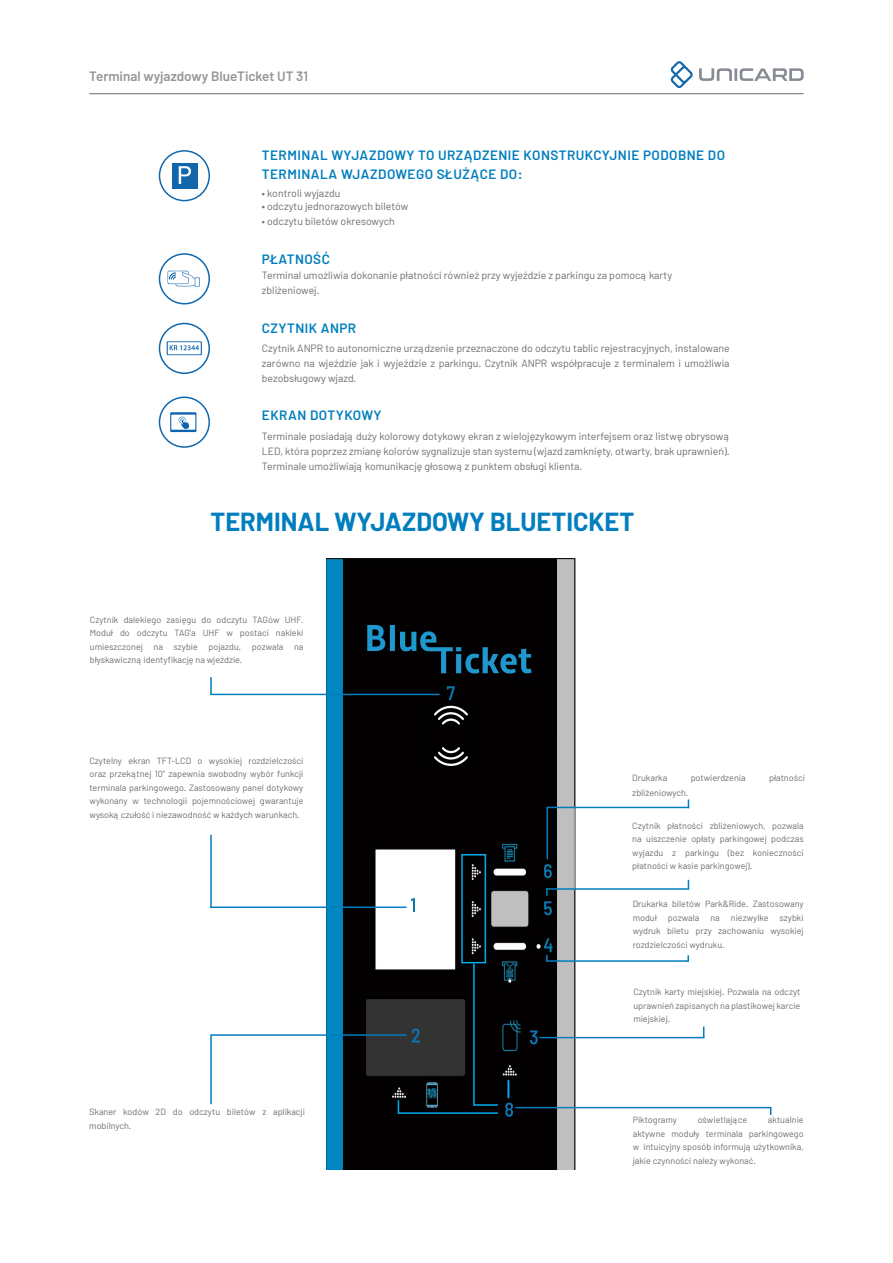
<style>
.page{position:relative;width:893px;height:1263px;background:#fff}
.page>*{position:absolute;margin:0;border:0;box-sizing:border-box;transform-origin:0 0}
.basic_opis{font:700 25.5px "Barlow";color:#007ebe}
.naglówek_opis{font:600 13.5px/19.5px "Barlow";letter-spacing:.035em;color:#007ebe}
.t1{font:600 13.5px "Barlow";color:#939598}
.basic_opis-2{font:10.5px/15px "Barlow";color:#6c6d70;text-align:justify}
.naglówek_opis-2{font:10.5px/15px "Barlow";color:#6c6d70}
.basic_opis-3{font:9px/13.5px "Barlow";color:#6c6d70;text-align:justify}
</style>
<div class="page">
<svg style="left:699px;top:68px;width:105px;height:13px"></svg>
<svg style="left:671px;top:61px;width:22px;height:27px"></svg>
<hr style="left:89px;top:93px;width:715px;height:1px;background:#6c6d70">
<div style="left:159px;top:253px;width:51px;height:51px;border:2px solid #1167ac;border-radius:50%"></div>
<svg style="left:167px;top:271px;width:33px;height:16px"></svg>
<div style="left:159px;top:396px;width:51px;height:52px;border:2px solid #1167ac;border-radius:50%"></div>
<svg style="left:170px;top:412px;width:26px;height:20px"></svg>
<img style="left:326px;top:558px;width:249px;height:612px">
<hr style="left:210px;top:906px;width:196px;height:2px;background:#007ebe">
<hr style="left:210px;top:835px;width:2px;height:73px;background:#007ebe">
<hr style="left:211px;top:1034px;width:195px;height:2px;background:#007ebe">
<hr style="left:210px;top:1034px;width:2px;height:70px;background:#007ebe">
<hr style="left:210px;top:694px;width:230px;height:1px;background:#007ebe">
<hr style="left:515px;top:1107px;width:256px;height:1px;background:#007ebe">
<svg style="left:210px;top:677px;width:2px;height:18px"></svg>
<svg style="left:687px;top:955px;width:2px;height:7px"></svg>
<hr style="left:573px;top:806px;width:2px;height:84px;background:#afb0b2">
<hr style="left:546px;top:888px;width:142px;height:2px;background:#007ebe">
<hr style="left:546px;top:807px;width:2px;height:52px;background:#007ebe">
<hr style="left:547px;top:807px;width:142px;height:1px;background:#007ebe">
<svg style="left:507px;top:1080px;width:2px;height:18px"></svg>
<hr style="left:473px;top:963px;width:2px;height:143px;background:#00aeef">
<hr style="left:474px;top:1104px;width:24px;height:2px;background:#00aeef">
<hr style="left:398px;top:1112px;width:100px;height:2px;background:#00aeef">
<svg style="left:398px;top:1100px;width:1px;height:14px"></svg>
<div style="left:461px;top:854px;width:25px;height:109px;border:2px solid #00aeef"></div>
<svg style="left:546px;top:889px;width:2px;height:7px"></svg>
<div style="left:159px;top:150px;width:51px;height:51px;border:2px solid #1167ac;border-radius:50%"></div>
<div style="left:172px;top:163px;width:25px;height:25px;background:#1167ac"></div>
<svg style="left:179px;top:166px;width:12px;height:18px"></svg>
<div style="left:159px;top:323px;width:51px;height:51px;border:2px solid #1167ac;border-radius:50%"></div>
<svg style="left:167px;top:341px;width:35px;height:14px"></svg>
<hr style="left:546px;top:960px;width:142px;height:2px;background:#007ebe">
<hr style="left:539px;top:1037px;width:165px;height:1px;background:#007ebe">
<svg style="left:546px;top:955px;width:2px;height:7px"></svg>
<p class="t1" style="left:89px;top:68px;width:220px">Terminal wyjazdowy BlueTicket UT 31</p>
<p class="naglówek_opis" style="left:262px;top:145px;width:465px">TERMINAL WYJAZDOWY TO URZĄDZENIE KONSTRUKCYJNIE PODOBNE DO<br>TERMINALA WJAZDOWEGO SŁUŻĄCE DO:</p>
<p class="basic_opis-2" style="left:262px;top:185px;width:80px">• kontroli wyjazdu</p>
<p class="basic_opis-2" style="left:262px;top:199px;width:148px">• odczytu jednorazowych biletów</p>
<p class="basic_opis-2" style="left:262px;top:214px;width:135px">• odczytu biletów okresowych</p>
<p class="naglówek_opis" style="left:262px;top:249px;width:70px">PŁATNOŚĆ</p>
<p class="naglówek_opis-2" style="left:262px;top:267px;width:412px">Terminal umożliwia dokonanie płatności również przy wyjeździe z parkingu za pomocą karty zbliżeniowej.</p>
<p class="naglówek_opis" style="left:262px;top:318px;width:96px">CZYTNIK ANPR</p>
<p class="basic_opis-2" style="left:262px;top:340px;width:469px">Czytnik ANPR to autonomiczne urządzenie przeznaczone do odczytu tablic rejestracyjnych, instalowane zarówno na wjeździe jak i wyjeździe z parkingu. Czytnik ANPR współpracuje z terminalem i umożliwia bezobsługowy wjazd.</p>
<p class="naglówek_opis" style="left:262px;top:406px;width:121px">EKRAN DOTYKOWY</p>
<p class="basic_opis-2" style="left:262px;top:428px;width:469px">Terminale posiadają duży kolorowy dotykowy ekran z wielojęzykowym interfejsem oraz listwę obrysową LED, która poprzez zmianę kolorów sygnalizuje stan systemu (wjazd zamknięty, otwarty, brak uprawnień).<br>Terminale umożliwiają komunikację głosową z punktem obsługi klienta.</p>
<p class="basic_opis" style="left:210px;top:506px;width:425px">TERMINAL WYJAZDOWY BLUETICKET</p>
<p class="basic_opis-3" style="left:90px;top:612px;width:215px">Czytnik dalekiego zasięgu do odczytu TAGów UHF.<br>Moduł do odczytu TAG'a UHF w postaci nakleki umieszczonej na szybie pojazdu, pozwala na błyskawiczną identyfikację na wjeździe.</p>
<p class="basic_opis-3" style="left:90px;top:754px;width:215px">Czytelny ekran TFT-LCD o wysokiej rozdzielczości oraz przekątnej 10" zapewnia swobodny wybór funkcji terminala parkingowego. Zastosowany panel dotykowy wykonany w technologii pojemnościowej gwarantuje wysoką czułość i niezawodność w każdych warunkach.</p>
<p class="basic_opis-3" style="left:89px;top:1105px;width:217px">Skaner kodów 2D do odczytu biletów z aplikacji mobilnych.</p>
<p class="basic_opis-3" style="left:632px;top:771px;width:36px">Drukarka</p>
<p class="basic_opis-3" style="left:691px;top:771px;width:57px">potwierdzenia</p>
<p class="basic_opis-3" style="left:769px;top:771px;width:37px">płatności</p>
<p class="basic_opis-3" style="left:632px;top:786px;width:58px">zbliżeniowych.</p>
<p class="basic_opis-3" style="left:632px;top:819px;width:173px">Czytnik płatności zbliżeniowych, pozwala na uiszczenie opłaty parkingowej podczas wyjazdu z parkingu (bez konieczności płatności w kasie parkingowej).</p>
<p class="basic_opis-3" style="left:633px;top:897px;width:172px">Drukarka biletów Park&amp;Ride. Zastosowany moduł pozwala na niezwylke szybki wydruk biletu przy zachowaniu wysokiej rozdzielczości wydruku.</p>
<p class="basic_opis-3" style="left:633px;top:985px;width:169px">Czytnik karty miejskiej. Pozwala na odczyt uprawnień zapisanych na plastikowej karcie miejskiej.</p>
<p class="basic_opis-3" style="left:633px;top:1113px;width:46px">Piktogramy</p>
<p class="basic_opis-3" style="left:698px;top:1113px;width:51px">oświetlające</p>
<p class="basic_opis-3" style="left:633px;top:1113px;width:172px;text-indent:135px">aktualnie aktywne moduły terminala parkingowego w intuicyjny sposób informują użytkownika, jakie czynności należy wykonać.</p>
</div>
